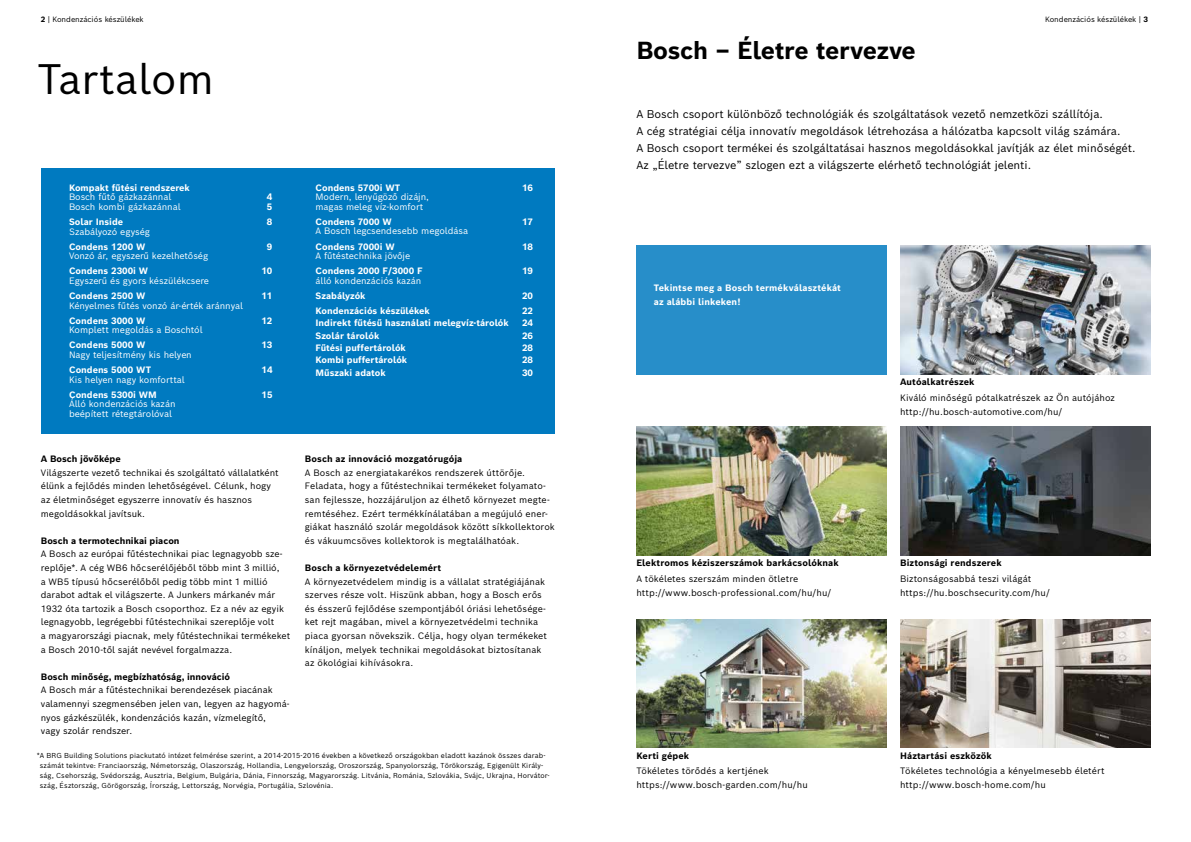
<style>
.page{position:relative;width:1191px;height:842px;background:#fff}
.page>*{position:absolute;margin:0;border:0;box-sizing:border-box;transform-origin:0 0}
.t1{font:41.5px "Bosch Sans";color:#000}
.t2{font:700 24px "Bosch Sans";letter-spacing:-.015em;color:#000}
.t3{font:11px/17px "Bosch Sans";letter-spacing:-.005em;color:#000}
.t4{font:9px/13.6px "Bosch Sans";letter-spacing:.005em;color:#000}
.t5{font:700 9px/13.6px "Bosch Sans";color:#fff}
.t6{font:9px/9.5px "Bosch Sans";letter-spacing:-.005em;color:#fff}
.t7{font:700 9px "Bosch Sans";letter-spacing:.01em;color:#000}
.t8{font:7.5px "Bosch Sans";color:#000}
.t9{font:7px/10px "Bosch Sans";letter-spacing:.01em;color:#000}
.s1{font-weight:700}
</style>
<div class="page">
<div style="left:41px;top:168px;width:513px;height:266px;background:#007ac0"></div>
<div style="left:636px;top:245px;width:250px;height:130px;background:#278ec9"></div>
<img style="left:900px;top:246px;width:250px;height:129px">
<img style="left:900px;top:427px;width:250px;height:129px">
<img style="left:636px;top:427px;width:250px;height:129px">
<img style="left:900px;top:619px;width:250px;height:129px">
<img style="left:636px;top:619px;width:250px;height:129px">
<p class="t8" style="left:41px;top:13px;width:104px"><span class="s1">2</span> | Kondenzációs készülékek</p>
<p class="t8" style="left:1045px;top:13px;width:104px">Kondenzációs készülékek | <span class="s1">3</span></p>
<h1 class="t1" style="left:37px;top:44px;width:178px">Tartalom</h1>
<p class="t5" style="left:69px;top:180px;width:122px">Kompakt fűtési rendszerek</p>
<p class="t6" style="left:69px;top:192px;width:104px">Bosch fűtő gázkazánnal</p>
<p class="t5" style="left:267px;top:190px;width:7px">4</p>
<p class="t6" style="left:69px;top:201px;width:113px">Bosch kombi gázkazánnal</p>
<p class="t5" style="left:267px;top:199px;width:7px">5</p>
<p class="t5" style="left:69px;top:214px;width:56px">Solar Inside</p>
<p class="t5" style="left:267px;top:214px;width:7px">8</p>
<p class="t6" style="left:69px;top:226px;width:82px">Szabályozó egység</p>
<p class="t5" style="left:69px;top:239px;width:78px">Condens 1200 W</p>
<p class="t5" style="left:267px;top:239px;width:7px">9</p>
<p class="t6" style="left:69px;top:250px;width:141px">Vonzó ár, egyszerű kezelhetőség</p>
<p class="t5" style="left:69px;top:264px;width:81px">Condens 2300i W</p>
<p class="t5" style="left:261px;top:264px;width:12px">10</p>
<p class="t6" style="left:69px;top:275px;width:142px">Egyszerű és gyors készülékcsere</p>
<p class="t5" style="left:69px;top:288px;width:78px">Condens 2500 W</p>
<p class="t5" style="left:261px;top:288px;width:12px">11</p>
<p class="t6" style="left:69px;top:300px;width:176px">Kényelmes fűtés vonzó ár-érték aránnyal</p>
<p class="t5" style="left:69px;top:313px;width:78px">Condens 3000 W</p>
<p class="t5" style="left:261px;top:313px;width:12px">12</p>
<p class="t6" style="left:69px;top:324px;width:135px">Komplett megoldás a Boschtól</p>
<p class="t5" style="left:69px;top:338px;width:78px">Condens 5000 W</p>
<p class="t5" style="left:261px;top:338px;width:12px">13</p>
<p class="t6" style="left:69px;top:349px;width:124px">Nagy teljesítmény kis helyen</p>
<p class="t5" style="left:69px;top:362px;width:84px">Condens 5000 WT</p>
<p class="t5" style="left:261px;top:362px;width:12px">14</p>
<p class="t6" style="left:69px;top:374px;width:117px">Kis helyen nagy komforttal</p>
<p class="t5" style="left:69px;top:387px;width:89px">Condens 5300i WM</p>
<p class="t5" style="left:261px;top:387px;width:12px">15</p>
<p class="t6" style="left:69px;top:398px;width:108px">Álló kondenzációs kazán beépített rétegtárolóval</p>
<p class="t7" style="left:41px;top:451px;width:81px">A Bosch jövőképe</p>
<p class="t4" style="left:41px;top:465px;width:239px">Világszerte vezető technikai és szolgáltató vállalatként élünk a fejlődés minden lehetőségével. Célunk, hogy az életminőséget egyszerre innovatív és hasznos megoldásokkal javítsuk.</p>
<p class="t7" style="left:41px;top:533px;width:140px">Bosch a termotechnikai piacon</p>
<p class="t4" style="left:41px;top:546px;width:251px">A Bosch az európai fűtéstechnikai piac legnagyobb sze&shy;replője*. A cég WB6 hőcserélőjéből több mint 3 millió,<br>a WB5 típusú hőcserélőből pedig több mint 1 millió darabot adtak el világszerte. A Junkers márkanév már 1932 óta tartozik a Bosch csoporthoz. Ez a név az egyik legnagyobb, legrégebbi fűtéstechnikai szereplője volt<br>a magyarországi piacnak, mely fűtéstechnikai termékeket a Bosch 2010-től saját nevével forgalmazza.</p>
<p class="t7" style="left:41px;top:669px;width:191px">Bosch minőség, megbízhatóság, innováció</p>
<p class="t4" style="left:41px;top:682px;width:250px">A Bosch már a fűtéstechnikai berendezések piacának valamennyi szegmensében jelen van, legyen az hagyomá&shy;nyos gázkészülék, kondenzációs kazán, vízmelegítő,<br>vagy szolár rendszer.</p>
<p class="t5" style="left:315px;top:180px;width:86px">Condens 5700i WT</p>
<p class="t5" style="left:522px;top:180px;width:12px">16</p>
<p class="t6" style="left:315px;top:191px;width:115px">Modern, lenyűgöző dizájn, magas meleg víz-komfort</p>
<p class="t5" style="left:315px;top:214px;width:78px">Condens 7000 W</p>
<p class="t5" style="left:522px;top:214px;width:12px">17</p>
<p class="t6" style="left:315px;top:226px;width:154px">A Bosch legcsendesebb megoldása</p>
<p class="t5" style="left:315px;top:239px;width:81px">Condens 7000i W</p>
<p class="t5" style="left:522px;top:239px;width:12px">18</p>
<p class="t6" style="left:315px;top:250px;width:96px">A fűtéstechnika jövője</p>
<p class="t5" style="left:315px;top:263px;width:109px">Condens 2000 F/3000 F</p>
<p class="t5" style="left:522px;top:263px;width:12px">19</p>
<p class="t6" style="left:315px;top:275px;width:107px">álló kondenzációs kazán</p>
<p class="t5" style="left:315px;top:288px;width:52px">Szabályzók</p>
<p class="t5" style="left:522px;top:288px;width:12px">20</p>
<p class="t5" style="left:315px;top:303px;width:116px">Kondenzációs készülékek</p>
<p class="t5" style="left:522px;top:303px;width:12px">22</p>
<p class="t5" style="left:315px;top:316px;width:195px">Indirekt fűtésű használati melegvíz-tárolók</p>
<p class="t5" style="left:522px;top:316px;width:12px">24</p>
<p class="t5" style="left:315px;top:328px;width:65px">Szolár tárolók</p>
<p class="t5" style="left:522px;top:328px;width:12px">26</p>
<p class="t5" style="left:315px;top:340px;width:92px">Fűtési puffertárolók</p>
<p class="t5" style="left:522px;top:340px;width:12px">28</p>
<p class="t5" style="left:315px;top:353px;width:93px">Kombi puffertárolók</p>
<p class="t5" style="left:522px;top:353px;width:12px">28</p>
<p class="t5" style="left:315px;top:365px;width:72px">Műszaki adatok</p>
<p class="t5" style="left:522px;top:365px;width:12px">30</p>
<p class="t7" style="left:305px;top:451px;width:159px">Bosch az innováció mozgatórugója</p>
<p class="t4" style="left:305px;top:465px;width:252px">A Bosch az energiatakarékos rendszerek úttörője.<br>Feladata, hogy a fűtéstechnikai termékeket folyamato&shy;san fejlessze, hozzájáruljon az élhető környezet megte&shy;remtéséhez. Ezért termékkínálatában a megújuló ener&shy;giákat használó szolár megoldások között síkkollektorok és vákuumcsöves kollektorok is megtalálhatóak.</p>
<p class="t7" style="left:305px;top:560px;width:138px">Bosch a környezetvédelemért</p>
<p class="t4" style="left:305px;top:574px;width:244px">A környezetvédelem mindig is a vállalat stratégiájának szerves része volt. Hiszünk abban, hogy a Bosch erős és ésszerű fejlődése szempontjából óriási lehetősége&shy;ket rejt magában, mivel a környezetvédelmi technika piaca gyorsan növekszik. Célja, hogy olyan termékeket kínáljon, melyek technikai megoldásokat biztosítanak az ökológiai kihívásokra.</p>
<p class="t9" style="left:40px;top:750px;width:511px;text-indent:-3px">*A BRG Building Solutions piackutató intézet felmérése szerint, a 2014-2015-2016 években a következő országokban eladott kazánok összes darab&shy;számát tekintve: Franciaország, Németország, Olaszország, Hollandia, Lengyelország, Oroszország, Spanyolország, Törökország, Egigenült Király&shy;ság, Csehország, Svédország, Ausztria, Belgium, Bulgária, Dánia, Finnország, Magyarország. Litvánia, Románia, Szlovákia, Svájc, Ukrajna, Horvátor&shy;szág, Észtország, Görögország, Írország, Lettország, Norvégia, Portugália, Szlovénia.</p>
<h2 class="t2" style="left:636px;top:30px;width:281px">Bosch – Életre tervezve</h2>
<p class="t3" style="left:636px;top:104px;width:501px">A Bosch csoport különböző technológiák és szolgáltatások vezető nemzetközi szállítója.<br>A cég stratégiai célja innovatív megoldások létrehozása a hálózatba kapcsolt világ számára.<br>A Bosch csoport termékei és szolgáltatásai hasznos megoldásokkal javítják az élet minőségét.<br>Az „Életre tervezve” szlogen ezt a világszerte elérhető technológiát jelenti.</p>
<p class="t5" style="left:654px;top:280px;width:188px">Tekintse meg a Bosch termékválasztékát az alábbi linkeken!</p>
<p class="t7" style="left:900px;top:374px;width:76px">Autóalkatrészek</p>
<p class="t4" style="left:900px;top:390px;width:216px">Kiváló minőségű pótalkatrészek az Ön autójához http://hu.bosch-automotive.com/hu/</p>
<p class="t7" style="left:636px;top:555px;width:204px">Elektromos kéziszerszámok barkácsolóknak</p>
<p class="t7" style="left:900px;top:555px;width:103px">Biztonsági rendszerek</p>
<p class="t4" style="left:636px;top:571px;width:197px">A tökéletes szerszám minden ötletre http://www.bosch-professional.com/hu/hu/</p>
<p class="t4" style="left:900px;top:571px;width:151px">Biztonságosabbá teszi világát https://hu.boschsecurity.com/hu/</p>
<p class="t7" style="left:636px;top:748px;width:54px">Kerti gépek</p>
<p class="t7" style="left:900px;top:748px;width:93px">Háztartási eszközök</p>
<p class="t4" style="left:636px;top:763px;width:173px">Tökéletes törődés a kertjének https://www.bosch-garden.com/hu/hu</p>
<p class="t4" style="left:900px;top:763px;width:206px">Tökéletes technológia a kényelmesebb életért http://www.bosch-home.com/hu</p>
</div>
